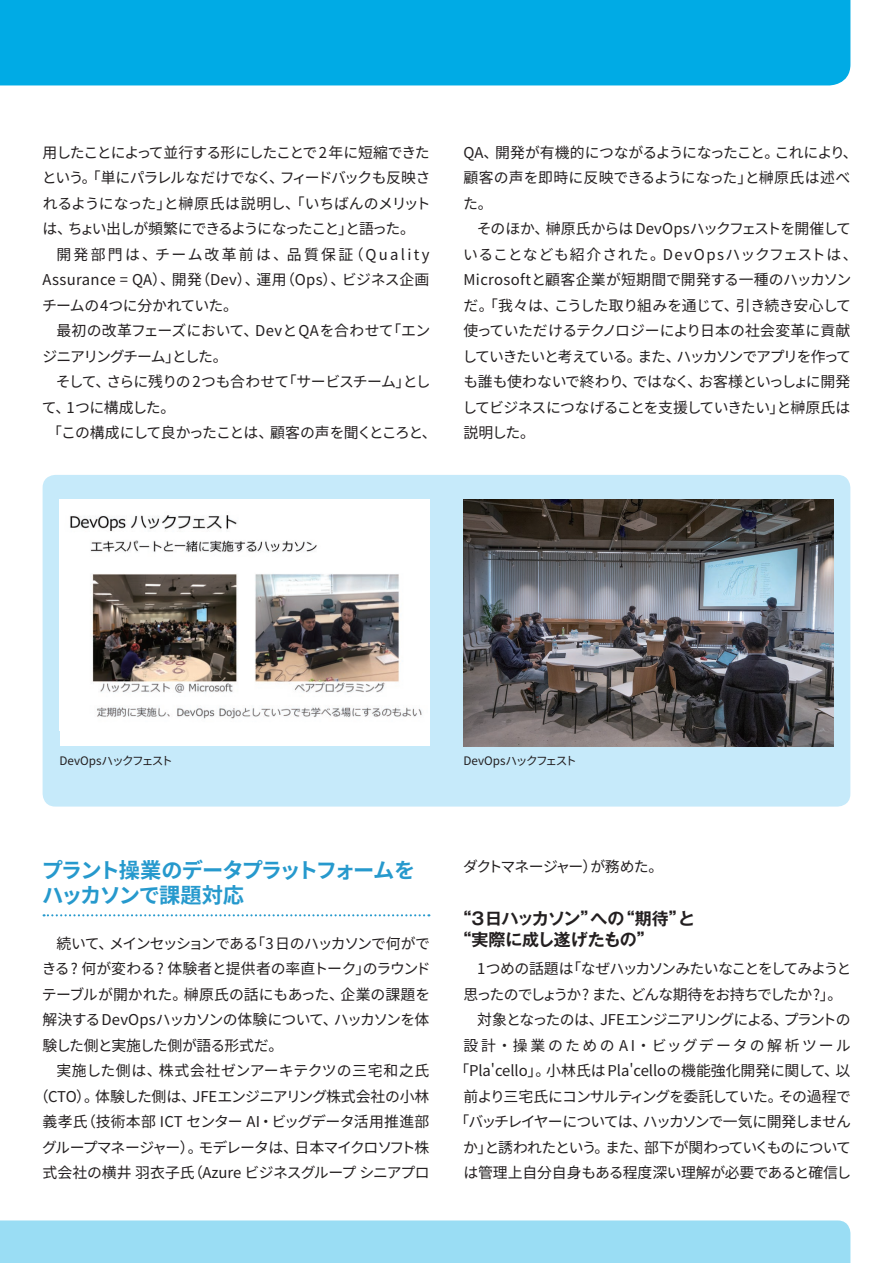
<style>
.page{position:relative;width:893px;height:1263px;background:#fff}
.page>*{position:absolute;margin:0;border:0;box-sizing:border-box;transform-origin:0 0}
.中見出し{font:700 21.3px "Source Han Sans JP";letter-spacing:-.08em;color:#2699cd}
.中見出し_下線{font:700 21.3px "Source Han Sans JP";letter-spacing:-.055em;color:#2699cd}
.小見出し{font:700 16.95px "Gothic MB101 Pro De";letter-spacing:-.035em;color:#231f20}
.小見出し-2{font:700 16.95px "Gothic MB101 Pro De";letter-spacing:-.015em;color:#231f20}
.本文{font:14.85px/25.5px "Source Han Sans JP";letter-spacing:-.035em;color:#231f20;text-align:justify}
.本文-2{font:14.85px/25.5px "Source Han Sans JP";letter-spacing:-.01em;color:#231f20}
.本文-3{font:14.85px/25.5px "Source Han Sans JP";letter-spacing:-.085em;color:#231f20}
.本文-4{font:14.85px "Source Han Sans JP";letter-spacing:-.075em;color:#231f20}
.本文-5{font:14.85px "Source Han Sans JP";letter-spacing:-.08em;color:#231f20}
.キャプション{font:11.7px "Source Han Sans JP";letter-spacing:-.055em;color:#231f20}
</style>
<div class="page">
<div style="left:0;top:0;width:850px;height:85px;background:#00abe5"></div>
<div style="left:0;top:1220px;width:850px;height:43px;background:#9addf4"></div>
<div style="left:43px;top:475px;width:807px;height:331px;background:#c6eafa;border-radius:13px"></div>
<div style="left:60px;top:499px;width:369px;height:247px;background:#fff"></div>
<img style="left:70px;top:515px;width:352px;height:204px">
<img style="left:463px;top:499px;width:370px;height:247px">
<svg style="left:44px;top:914px;width:385px;height:2px"></svg>
<p class="本文" style="left:42px;top:140px;width:390px">用したことによって並行する形にしたことで 2 年に短縮できたという。「単にパラレルなだけでなく、フィードバックも反映されるようになった」と榊原氏は説明し、「いちばんのメリットは、ちょい出しが頻繁にできるようになったこと」と語った。</p>
<p class="本文" style="left:42px;top:242px;width:389px;text-indent:14px">開発部門は、チーム改革前は、品質保証（Quality Assurance = QA）、開発（Dev）、運用（Ops）、ビジネス企画チームの4つに分かれていた。</p>
<p class="本文" style="left:43px;top:318px;width:389px;text-indent:14px">最初の改革フェーズにおいて、DevとQAを合わせて「エンジニアリングチーム」とした。</p>
<p class="本文" style="left:42px;top:369px;width:390px;text-indent:14px">そして、さらに残りの 2つも合わせて「サービスチーム」として、1つに構成した。</p>
<p class="本文-4" style="left:47px;top:424px;width:391px">「この構成にして良かったことは、顧客の声を聞くところと、</p>
<p class="本文-2" style="left:463px;top:140px;width:396px">QA、開発が有機的につながるようになったこと。これにより、顧客の声を即時に反映できるようになった」と榊原氏は述べた。</p>
<p class="本文" style="left:462px;top:216px;width:397px;text-align:left;text-indent:15px">そのほか、榊原氏からは DevOpsハックフェストを開催していることなども紹介された。DevOpsハックフェストは、<br>Microsoftと顧客企業が短期間で開発する一種のハッカソンだ。「我々は、こうした取り組みを通じて、引き続き安心して使っていただけるテクノロジーにより日本の社会変革に貢献していきたいと考えている。また、ハッカソンでアプリを作っても誰も使わないで終わり、ではなく、お客様といっしょに開発してビジネスにつなげることを支援していきたい」と榊原氏は説明した。</p>
<p class="キャプション" style="left:60px;top:754px;width:115px">DevOpsハックフェスト</p>
<p class="キャプション" style="left:463px;top:754px;width:115px">DevOpsハックフェスト</p>
<p class="中見出し" style="left:42px;top:858px;width:375px">プラント操業のデータプラットフォームを</p>
<p class="中見出し_下線" style="left:42px;top:883px;width:204px">ハッカソンで課題対応</p>
<p class="本文" style="left:42px;top:931px;width:391px;text-indent:15px">続いて、メインセッションである「3 日のハッカソンで何ができる? 何が変わる? 体験者と提供者の率直トーク」のラウンドテーブルが開かれた。榊原氏の話にもあった、企業の課題を解決するDevOpsハッカソンの体験について、ハッカソンを体験した側と実施した側が語る形式だ。</p>
<p class="本文" style="left:34px;top:1058px;width:397px;text-align:right">実施した側は、株式会社ゼンアーキテクツの三宅和之氏（CTO）。体験した側は、JFEエンジニアリング株式会社の小林義孝氏（技術本部 ICT センター AI・ビッグデータ活用推進部グループマネージャー）。モデレータは、日本マイクロソフト株式会社の横井 羽衣子氏（Azure ビジネスグループ シニアプロ</p>
<p class="本文-5" style="left:463px;top:858px;width:202px">ダクトマネージャー）が務めた。</p>
<p class="小見出し" style="left:455px;top:904px;width:242px">“3日ハッカソン”への“期待”と</p>
<p class="小見出し-2" style="left:455px;top:926px;width:201px">“実際に成し遂げたもの”</p>
<p class="本文-3" style="left:463px;top:956px;width:390px;text-indent:14px">1つめの話題は「なぜハッカソンみたいなことをしてみようと思ったのでしょうか? また、どんな期待をお持ちでしたか?」。</p>
<p class="本文" style="left:454px;top:1007px;width:399px;text-align:right">対象となったのは、JFEエンジニアリングによる、プラントの<br>設計・操業のための AI・ビッグデータの解析ツール「Pla'cello」。小林氏は Pla'celloの機能強化開発に関して、以前より三宅氏にコンサルティングを委託していた。その過程で「バッチレイヤーについては、ハッカソンで一気に開発しませんか」と誘われたという。また、部下が関わっていくものについては管理上自分自身もある程度深い理解が必要であると確信し</p>
</div>
